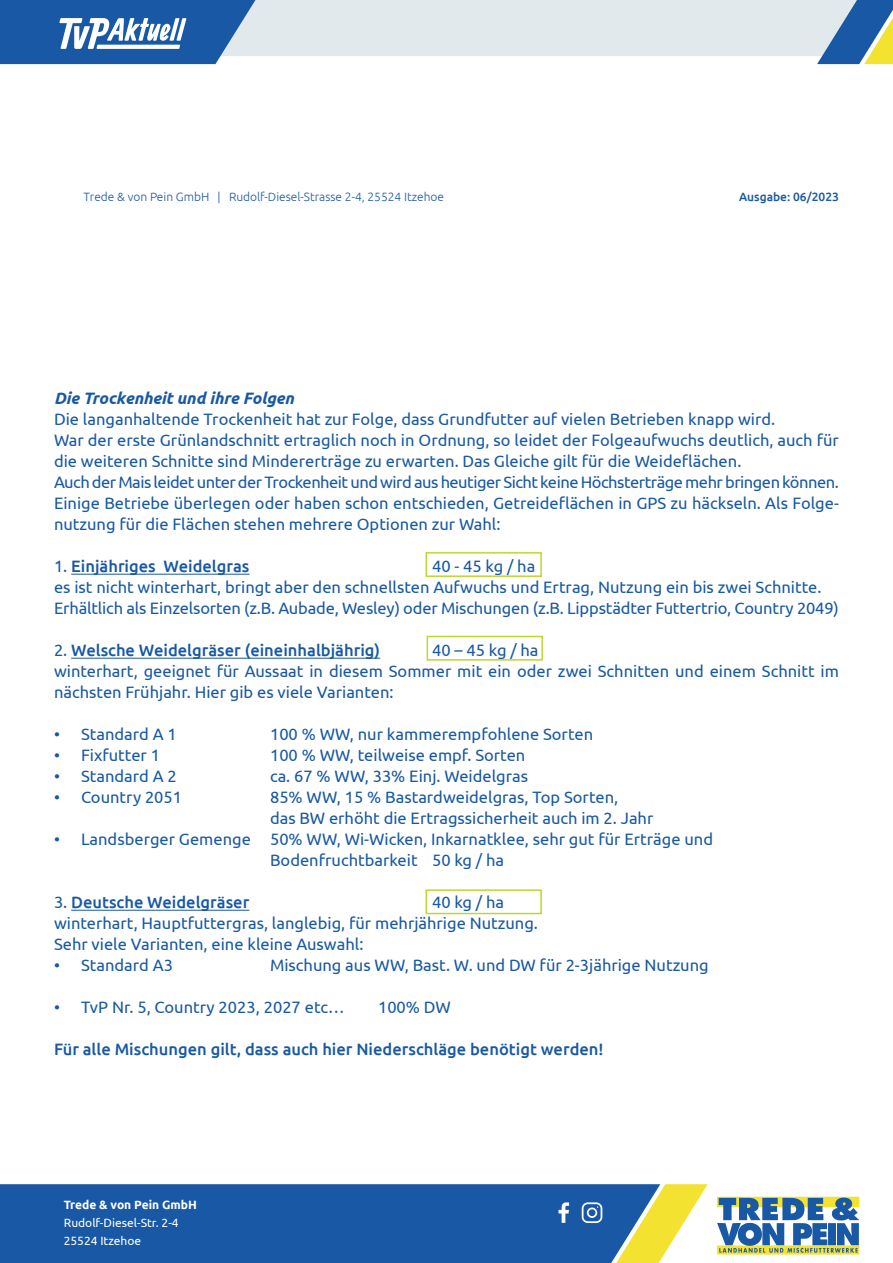
<style>
.page{position:relative;width:893px;height:1263px;background:#fff}
.page>*{position:absolute;margin:0;border:0;box-sizing:border-box;transform-origin:0 0}
.t1{font:16.5px/21px "Ubuntu";color:#1858a5}
.t2{font:500 16.5px "Ubuntu";color:#1858a5}
.t3{font:italic 700 16.5px "Ubuntu";color:#1858a5}
.t4{font:300 12px "Ubuntu";color:#1858a5}
.t5{font:12px/18px "Ubuntu";color:#fff}
.t6{font:700 12px "Ubuntu";color:#fff}
.t7{font:500 12px "Ubuntu";color:#1858a5}
.s1{font-weight:400}
</style>
<div class="page">
<div style="left:271px;top:0;width:546px;height:56px;background:#e2e9ed"></div>
<svg style="left:817px;top:0;width:76px;height:64px;background:#7799ac"></svg>
<svg style="left:717px;top:1197px;width:142px;height:57px"></svg>
<div style="left:0;top:1184px;width:609px;height:79px;background:#1858a5"></div>
<svg style="left:609px;top:1184px;width:99px;height:79px"></svg>
<svg style="left:0;top:0;width:271px;height:64px;background:#4e7fb9"></svg>
<hr style="left:71px;top:574px;width:178px;height:1px;background:#1858a5">
<hr style="left:71px;top:658px;width:309px;height:1px;background:#1858a5">
<hr style="left:71px;top:910px;width:178px;height:1px;background:#1858a5">
<svg style="left:558px;top:1202px;width:11px;height:21px"></svg>
<svg style="left:582px;top:1202px;width:20px;height:21px"></svg>
<div style="left:426px;top:552px;width:116px;height:25px;border:2px solid #bed630"></div>
<div style="left:427px;top:636px;width:116px;height:25px;border:2px solid #bed630"></div>
<div style="left:426px;top:889px;width:116px;height:25px;border:2px solid #bed630"></div>
<p class="t4" style="left:84px;top:189px;width:362px">Trede &amp; von Pein GmbH | Rudolf-Diesel-Strasse 2-4, 25524 Itzehoe</p>
<p class="t7" style="left:739px;top:189px;width:101px">Ausgabe: 06/2023</p>
<p class="t3" style="left:54px;top:388px;width:241px">Die Trockenheit und ihre Folgen</p>
<p class="t1" style="left:54px;top:408px;width:786px">Die langanhaltende Trockenheit hat zur Folge, dass Grundfutter auf vielen Betrieben knapp wird.<br>War der erste Grünlandschnitt ertraglich noch in Ordnung, so leidet der Folgeaufwuchs deutlich, auch für die weiteren Schnitte sind Mindererträge zu erwarten. Das Gleiche gilt für die Weideflächen.<br>Auch der Mais leidet unter der Trockenheit und wird aus heutiger Sicht keine Höchsterträge mehr bringen können.<br>Einige Betriebe überlegen oder haben schon entschieden, Getreideflächen in GPS zu häckseln. Als Folge&shy;nutzung für die Flächen stehen mehrere Optionen zur Wahl:</p>
<p class="t2" style="left:54px;top:556px;width:197px"><span class="s1">1.</span> Einjähriges Weidelgras</p>
<p class="t1" style="left:54px;top:555px;width:786px;text-indent:378px">40 - 45 kg / ha<br>es ist nicht winterhart, bringt aber den schnellsten Aufwuchs und Ertrag, Nutzung ein bis zwei Schnitte.<br>Erhältlich als Einzelsorten (z.B. Aubade, Wesley) oder Mischungen (z.B. Lippstädter Futtertrio, Country 2049)</p>
<p class="t2" style="left:54px;top:640px;width:328px"><span class="s1">2.</span> Welsche Weidelgräser (eineinhalbjährig)</p>
<p class="t1" style="left:54px;top:639px;width:786px;text-indent:378px">40 – 45 kg / ha<br>winterhart, geeignet für Aussaat in diesem Sommer mit ein oder zwei Schnitten und einem Schnitt im nächsten Frühjahr. Hier gib es viele Varianten:</p>
<p class="t1" style="left:54px;top:723px;width:124px">• Standard A 1</p>
<p class="t1" style="left:270px;top:723px;width:325px">100 % WW, nur kammerempfohlene Sorten</p>
<p class="t1" style="left:54px;top:744px;width:108px">• Fixfutter 1</p>
<p class="t1" style="left:270px;top:744px;width:257px">100 % WW, teilweise empf. Sorten</p>
<p class="t1" style="left:54px;top:765px;width:124px">• Standard A 2</p>
<p class="t1" style="left:270px;top:765px;width:260px">ca. 67 % WW, 33% Einj. Weidelgras</p>
<p class="t1" style="left:54px;top:786px;width:130px">• Country 2051</p>
<p class="t1" style="left:270px;top:786px;width:385px">85% WW, 15 % Bastardweidelgras, Top Sorten,<br>das BW erhöht die Ertragssicherheit auch im 2. Jahr</p>
<p class="t1" style="left:54px;top:828px;width:661px;text-align:center">• Landsberger Gemenge 50% WW, Wi-Wicken, Inkarnatklee, sehr gut für Erträge und<br>Bodenfruchtbarkeit 50 kg / ha</p>
<p class="t2" style="left:54px;top:892px;width:197px"><span class="s1">3.</span> Deutsche Weidelgräser</p>
<p class="t1" style="left:54px;top:891px;width:485px;text-indent:378px">40 kg / ha winterhart, Hauptfuttergras, langlebig, für mehrjährige Nutzung.<br>Sehr viele Varianten, eine kleine Auswahl:</p>
<p class="t1" style="left:54px;top:954px;width:120px">• Standard A3</p>
<p class="t1" style="left:270px;top:954px;width:440px">Mischung aus WW, Bast. W. und DW für 2-3jährige Nutzung</p>
<p class="t1" style="left:54px;top:996px;width:292px">• TvP Nr. 5, Country 2023, 2027 etc…</p>
<p class="t1" style="left:378px;top:996px;width:74px">100% DW</p>
<p class="t2" style="left:54px;top:1039px;width:551px">Für alle Mischungen gilt, dass auch hier Niederschläge benötigt werden!</p>
<p class="t6" style="left:64px;top:1197px;width:135px">Trede &amp; von Pein GmbH</p>
<p class="t5" style="left:64px;top:1213px;width:116px">Rudolf-Diesel-Str. 2-4<br>25524 Itzehoe</p>
</div>
